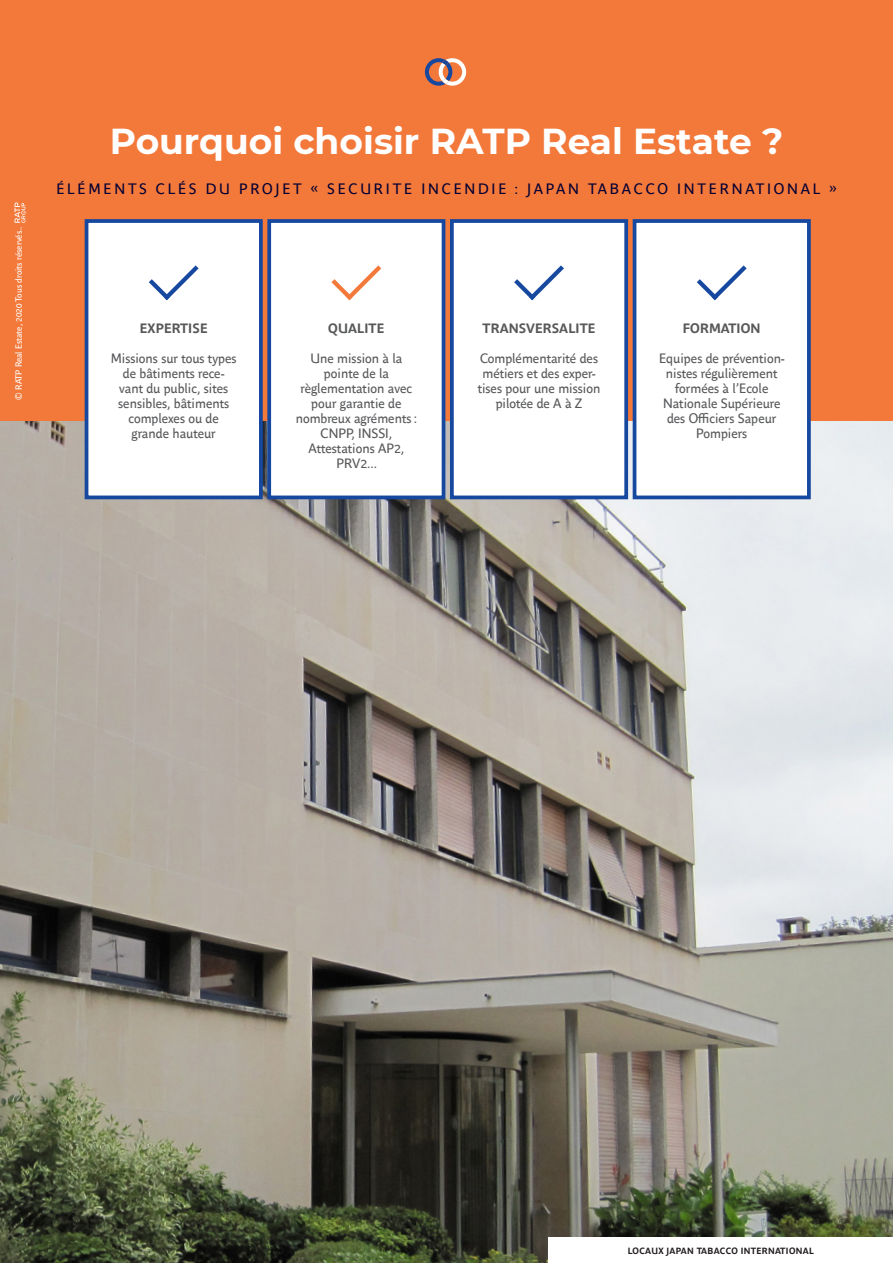
<style>
.page{position:relative;width:893px;height:1263px;background:#fff}
.page>*{position:absolute;margin:0;border:0;box-sizing:border-box;transform-origin:0 0}
.t1{font:700 36px "Montserrat";color:#fff}
.t2{font:15px "Parisine Office";letter-spacing:.185em;color:#030033}
.t3{font:13.5px/15px "Parisine Office";color:#57585a;text-align:center}
.t4{font:700 13.5px "Parisine Office";letter-spacing:.01em;color:#57585a}
.t5{font:9px "Parisine Office";color:#fff}
.t6{font:700 9px "Parisine Office";letter-spacing:.035em;color:#231f20}
</style>
<div class="page">
<img style="left:0;top:421px;width:893px;height:842px">
<div style="left:0;top:0;width:893px;height:421px;background:#f3793b"></div>
<div style="left:87px;top:221px;width:174px;height:276px;background:#fff"></div>
<svg style="left:149px;top:265px;width:50px;height:35px"></svg>
<div style="left:85px;top:219px;width:178px;height:280px;border:4px solid #15489e"></div>
<div style="left:269px;top:221px;width:175px;height:276px;background:#fff"></div>
<svg style="left:331px;top:265px;width:50px;height:35px"></svg>
<div style="left:267px;top:219px;width:178px;height:280px;border:4px solid #15489e"></div>
<div style="left:452px;top:221px;width:174px;height:276px;background:#fff"></div>
<svg style="left:514px;top:265px;width:50px;height:35px"></svg>
<div style="left:450px;top:219px;width:178px;height:280px;border:4px solid #15489e"></div>
<div style="left:634px;top:221px;width:175px;height:276px;background:#fff"></div>
<svg style="left:697px;top:265px;width:50px;height:35px"></svg>
<div style="left:633px;top:219px;width:178px;height:280px;border:4px solid #15489e"></div>
<svg style="left:425px;top:58px;width:41px;height:28px"></svg>
<div style="left:549px;top:1238px;width:344px;height:25px;background:#fff"></div>
<svg style="left:15px;top:203px;width:11px;height:20px"></svg>
<p class="t5" style="left:12px;top:400px;width:175px;rotate:-90deg">© RATP Real Estate, 2020 Tous droits réservés..</p>
<p class="t1" style="left:110px;top:116px;width:675px">Pourquoi choisir RATP Real Estate ?</p>
<p class="t2" style="left:56px;top:178px;width:782px">ÉLÉMENTS CLÉS DU PROJET « SECURITE INCENDIE : JAPAN TABACCO INTERNATIONAL »</p>
<p class="t4" style="left:140px;top:319px;width:69px">EXPERTISE</p>
<p class="t3" style="left:111px;top:350px;width:127px">Missions sur tous types de bâtiments rece&shy;vant du public, sites sensibles, bâtiments complexes ou de grande hauteur</p>
<p class="t4" style="left:328px;top:319px;width:58px">QUALITE</p>
<p class="t3" style="left:310px;top:350px;width:93px">Une mission à la pointe de la</p>
<p class="t3" style="left:296px;top:380px;width:123px">règlementation avec pour garantie de nombreux agréments :<br>CNPP, INSSI,</p>
<p class="t3" style="left:308px;top:440px;width:97px">Attestations AP2,<br>PRV2...</p>
<p class="t4" style="left:482px;top:319px;width:115px">TRANSVERSALITE</p>
<p class="t3" style="left:478px;top:350px;width:124px">Complémentarité des métiers et des exper&shy;tises pour une mission pilotée de A à Z</p>
<p class="t4" style="left:683px;top:319px;width:79px">FORMATION</p>
<p class="t3" style="left:659px;top:350px;width:127px">Equipes de prévention&shy;nistes régulièrement formées à l’Ecole<br>Nationale Supérieure des Officiers Sapeur<br>Pompiers</p>
<p class="t6" style="left:628px;top:1244px;width:187px">LOCAUX JAPAN TABACCO INTERNATIONAL</p>
</div>
